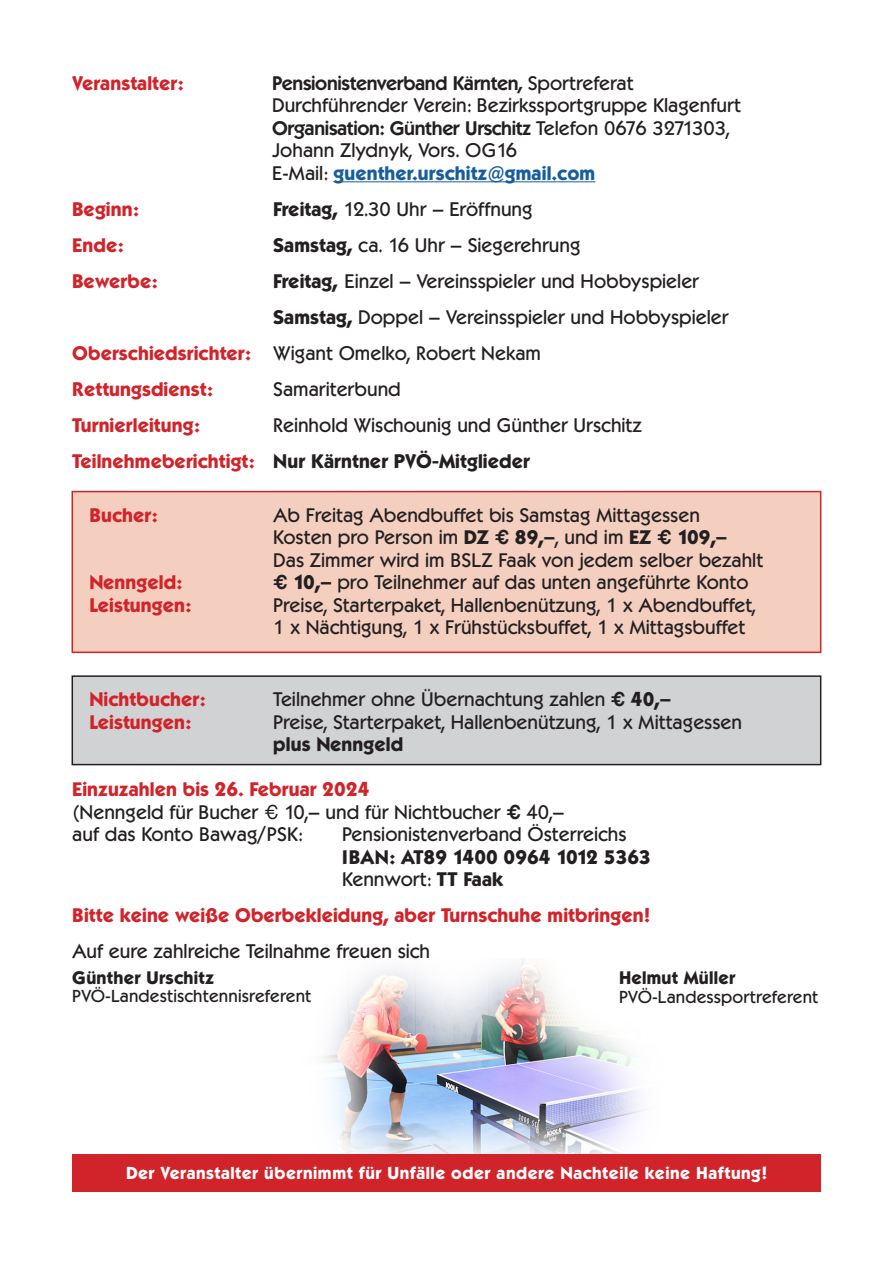
<style>
.page{position:relative;width:893px;height:1263px;background:#fff}
.page>*{position:absolute;margin:0;border:0;box-sizing:border-box;transform-origin:0 0}
.t1{font:500 19.5px/22.5px "Kabel ITCBQ";color:#231f20}
.t2{font:700 19.5px "Kabel ITCBQ";color:#d1232a}
.t3{font:700 19.5px/22.5px "Kabel ITCBQ";color:#231f20}
.t4{font:700 18px "Kabel ITCBQ";letter-spacing:.01em;color:#231f20}
.t5{font:700 17.25px "Kabel ITCBQ";letter-spacing:.025em;color:#fff}
.t6{font:500 17.25px "Kabel ITCBQ";letter-spacing:.01em;color:#231f20}
.s1{font-weight:600}
.s2{font-weight:700;color:#175d9e}
.s3{font-weight:700}
.s4{font-weight:700;color:#d1232a}
.s5{font-family:"Helvetica";font-weight:700}
.s6{font-family:"Helvetica";font-weight:400}
.s7{font-weight:500}
</style>
<div class="page">
<div style="left:72px;top:676px;width:749px;height:89px;background:#d1d2d4"></div>
<div style="left:72px;top:675px;width:749px;height:90px;border:2px solid #231f20"></div>
<div style="left:72px;top:491px;width:749px;height:162px;background:#f4cfc0;border:2px solid #d1232a"></div>
<img style="left:299px;top:959px;width:371px;height:233px">
<hr style="left:333px;top:181px;width:262px;height:1px;background:#175d9e">
<div style="left:72px;top:1154px;width:749px;height:37px;background:#d1232a"></div>
<p class="t2" style="left:72px;top:72px;width:113px">Veranstalter:</p>
<p class="t1" style="left:272px;top:72px;width:470px"><span class="s1">Pensionistenverband Kärnten,</span> Sportreferat Durchführender Verein: Bezirkssportgruppe Klagenfurt <span class="s1">Organisation: Günther Urschitz</span> Telefon 0676 3271303, Johann Zlydnyk, Vors. OG16<br>E-Mail: <span class="s2">guenther.urschitz@gmail.com</span></p>
<p class="t2" style="left:72px;top:198px;width:68px">Beginn:</p>
<p class="t1" style="left:273px;top:198px;width:261px"><span class="s3">Freitag,</span> 12.30 Uhr – Eröffnung</p>
<p class="t2" style="left:72px;top:234px;width:53px">Ende:</p>
<p class="t1" style="left:273px;top:234px;width:309px"><span class="s3">Samstag,</span> ca. 16 Uhr – Siegerehrung</p>
<p class="t2" style="left:72px;top:270px;width:87px">Bewerbe:</p>
<p class="t1" style="left:273px;top:270px;width:427px"><span class="s3">Freitag,</span> Einzel – Vereinsspieler und Hobbyspieler</p>
<p class="t1" style="left:273px;top:306px;width:457px"><span class="s3">Samstag,</span> Doppel – Vereinsspieler und Hobbyspieler</p>
<p class="t1" style="left:72px;top:342px;width:470px"><span class="s4">Oberschiedsrichter:</span> Wigant Omelko, Robert Nekam</p>
<p class="t2" style="left:72px;top:378px;width:142px">Rettungsdienst:</p>
<p class="t1" style="left:273px;top:378px;width:129px">Samariterbund</p>
<p class="t2" style="left:72px;top:414px;width:129px">Turnierleitung:</p>
<p class="t1" style="left:72px;top:407px;width:571px;line-height:36px;text-indent:201px">Reinhold Wischounig und Günther Urschitz<br><span class="s4">Teilnehmeberichtigt:</span> <span class="s3">Nur Kärntner PVÖ-Mitglieder</span></p>
<p class="t2" style="left:89px;top:504px;width:70px">Bucher:</p>
<p class="t1" style="left:273px;top:504px;width:491px">Ab Freitag Abendbuffet bis Samstag Mittagessen<br>Kosten pro Person im <span class="s3">DZ</span> <span class="s5">€</span> <span class="s3">89,–</span>, und im <span class="s3">EZ</span> <span class="s5">€</span> <span class="s3">109,–<br></span>Das Zimmer wird im BSLZ Faak von jedem selber bezahlt</p>
<p class="t2" style="left:89px;top:571px;width:94px">Nenngeld:</p>
<p class="t1" style="left:273px;top:572px;width:477px"><span class="s5">€</span> <span class="s3">10,–</span> pro Teilnehmer auf das unten angeführte Konto</p>
<p class="t2" style="left:89px;top:594px;width:103px">Leistungen:</p>
<p class="t1" style="left:273px;top:594px;width:484px">Preise, Starterpaket, Hallenbenützung, 1 x Abendbuffet,<br>1 x Nächtigung, 1 x Frühstücksbuffet, 1 x Mittagsbuffet</p>
<p class="t2" style="left:89px;top:688px;width:118px">Nichtbucher:</p>
<p class="t1" style="left:273px;top:689px;width:399px">Teilnehmer ohne Übernachtung zahlen <span class="s5">€</span> <span class="s3">40,–</span></p>
<p class="t2" style="left:89px;top:711px;width:103px">Leistungen:</p>
<p class="t1" style="left:273px;top:711px;width:470px">Preise, Starterpaket, Hallenbenützung, 1 x Mittagessen</p>
<p class="t3" style="left:273px;top:734px;width:131px">plus Nenngeld</p>
<p class="t1" style="left:72px;top:779px;width:493px"><span class="s4">Einzuzahlen bis 26. Februar 2024<br></span>(Nenngeld für Bucher <span class="s6">€</span> 10,– und für Nichtbucher <span class="s5">€</span> 40,– auf das Konto Bawag/PSK:</p>
<p class="t1" style="left:342px;top:824px;width:286px">Pensionistenverband Österreichs</p>
<p class="t3" style="left:342px;top:846px;width:310px">IBAN: AT89 1400 0964 1012 5363<br><span class="s7">Kennwort:</span> TT Faak</p>
<p class="t2" style="left:72px;top:904px;width:579px">Bitte keine weiße Oberbekleidung, aber Turnschuhe mitbringen!</p>
<p class="t1" style="left:72px;top:941px;width:359px">Auf eure zahlreiche Teilnahme freuen sich</p>
<p class="t4" style="left:72px;top:967px;width:143px">Günther Urschitz</p>
<p class="t6" style="left:72px;top:986px;width:241px">PVÖ-Landestischtennisreferent</p>
<p class="t4" style="left:619px;top:967px;width:118px">Helmut Müller</p>
<p class="t6" style="left:619px;top:988px;width:201px">PVÖ-Landessportreferent</p>
<p class="t5" style="left:126px;top:1163px;width:642px">Der Veranstalter übernimmt für Unfälle oder andere Nachteile keine Haftung!</p>
</div>
